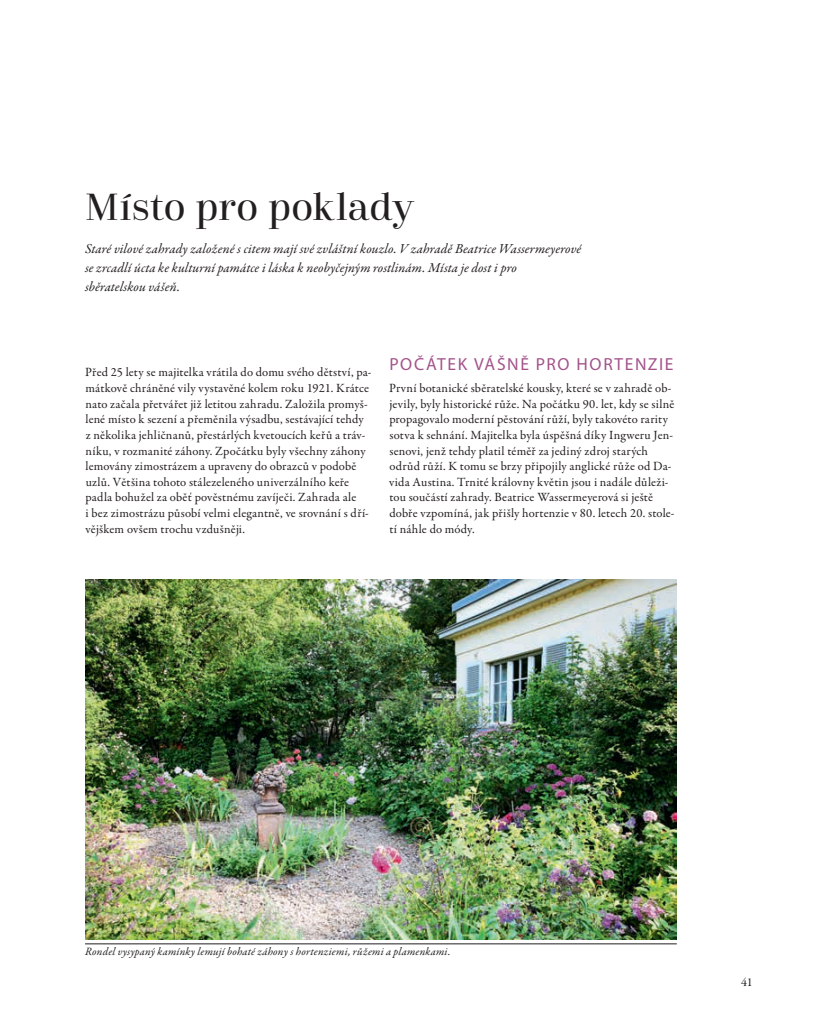
<style>
.page{position:relative;width:815px;height:1028px;background:#fff}
.page>*{position:absolute;margin:0;border:0;box-sizing:border-box;transform-origin:0 0}
.t1{font:37.5px "Cabrito Didone Nor Med";letter-spacing:.005em;color:#231f20}
.t2{font:17.5px "Myriad Pro";letter-spacing:.095em;color:#a3538a}
.t3{font:italic 13.75px/18.8px "Garamond Premr Pro";letter-spacing:.005em;color:#231f20}
.t4{font:12.62px/15.6px "Garamond Premr Pro";letter-spacing:.01em;color:#231f20}
.t5{font:12px "Garamond Premr Pro";color:#231f20}
.t6{font:italic 11.25px "Garamond Premr Pro";letter-spacing:.015em;color:#231f20}
</style>
<div class="page">
<img style="left:85px;top:579px;width:592px;height:360px">
<hr style="left:85px;top:943px;width:592px;height:1px;background:#231f20">
<p class="t1" style="left:85px;top:185px;width:331px">Místo pro poklady</p>
<p class="t3" style="left:85px;top:240px;width:498px">Staré vilové zahrady založené s citem mají své zvláštní kouzlo. V zahradě Beatrice Wassermeyerové se zrcadlí úcta ke kulturní památce i láska k neobyčejným rostlinám. Místa je dost i pro sběratelskou vášeň.</p>
<p class="t4" style="left:85px;top:365px;width:288px">Před 25 lety se majitelka vrátila do domu svého dětství, pa&shy;mátkově chráněné vily vystavěné kolem roku 1921. Krátce nato začala přetvářet již letitou zahradu. Založila promyš&shy;lené místo k sezení a přeměnila výsadbu, sestávající tehdy<br>z několika jehličnanů, přestárlých kvetoucích keřů a tráv&shy;níku, v rozmanité záhony. Zpočátku byly všechny záhony lemovány zimostrázem a upraveny do obrazců v podobě uzlů. Většina tohoto stálezeleného univerzálního keře padla bohužel za oběť pověstnému zavíječi. Zahrada ale<br>i bez zimostrázu působí velmi elegantně, ve srovnání s dří&shy;vějškem ovšem trochu vzdušněji.</p>
<p class="t2" style="left:389px;top:353px;width:286px">POČÁTEK VÁŠNĚ PRO HORTENZIE</p>
<p class="t4" style="left:389px;top:380px;width:287px">První botanické sběratelské kousky, které se v zahradě ob&shy;jevily, byly historické růže. Na počátku 90. let, kdy se silně propagovalo moderní pěstování růží, byly takovéto rarity sotva k sehnání. Majitelka byla úspěšná díky Ingweru Jen&shy;senovi, jenž tehdy platil téměř za jediný zdroj starých odrůd růží. K tomu se brzy připojily anglické růže od Da&shy;vida Austina. Trnité královny květin jsou i nadále důleži&shy;tou součástí zahrady. Beatrice Wassermeyerová si ještě dobře vzpomíná, jak přišly hortenzie v 80. letech 20. stole&shy;tí náhle do módy.</p>
<p class="t6" style="left:85px;top:944px;width:367px">Rondel vysypaný kamínky lemují bohaté záhony s hortenziemi, růžemi a plamenkami.</p>
<p class="t5" style="left:741px;top:975px;width:13px">41</p>
</div>
